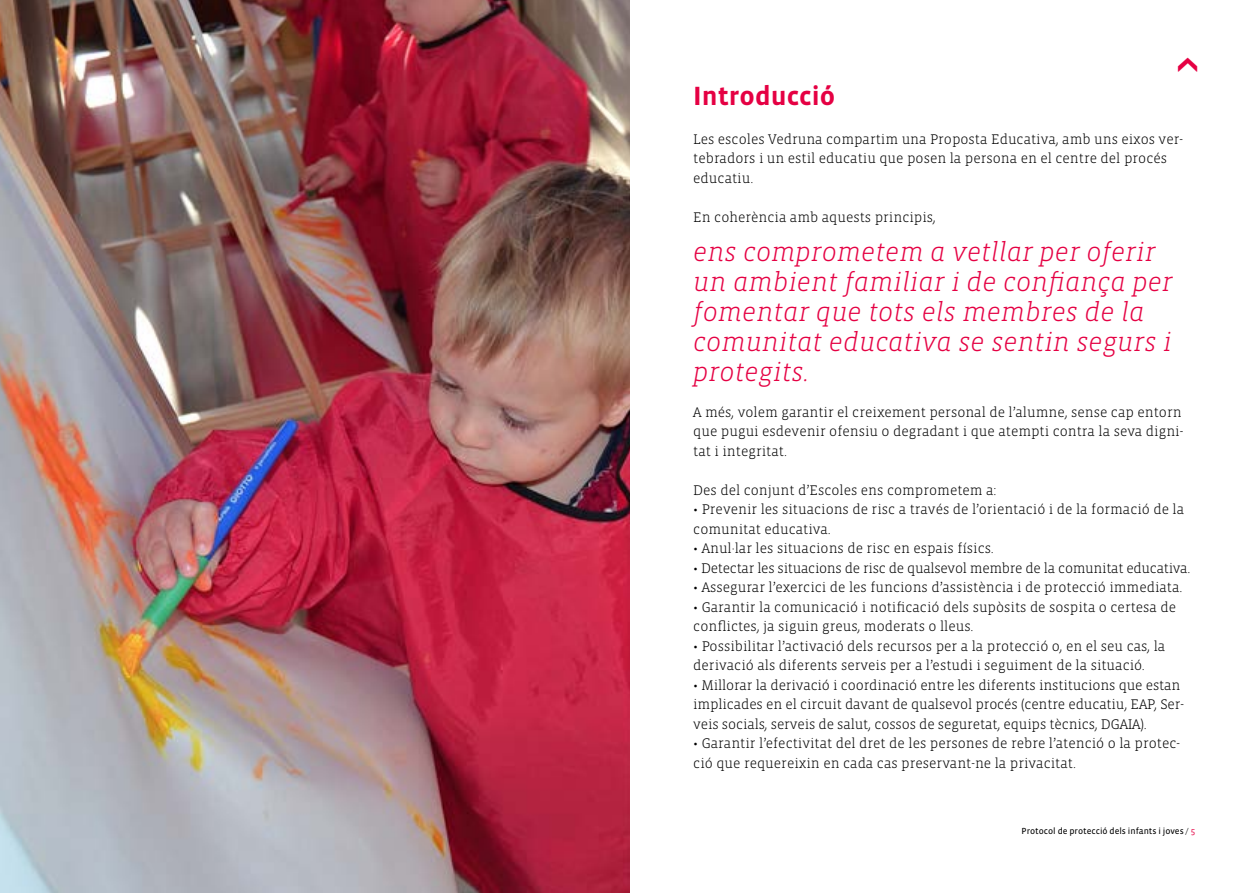
<style>
.page{position:relative;width:1259px;height:893px;background:#fff}
.page>*{position:absolute;margin:0;border:0;box-sizing:border-box;transform-origin:0 0}
.t1{font:700 42px "Vista Sans OT";color:#e50043}
.t2{font:italic 300 27px/30px "Vista Slab OT";color:#e50043}
.t3{font:700 27px "Vista Sans OT";color:#e50043}
.t4{font:300 14.25px/19.5px "Vista Slab OT";color:#000}
.t5{font:300 14.25px "Vista Slab OT";letter-spacing:-.02em;color:#000}
.t6{font:9px "Vista Sans OT";color:#000}
.s1{font-weight:300}
.s2{color:#e50043}
</style>
<div class="page">
<img style="left:0;top:0;width:629px;height:893px">
<h1 class="t1" style="left:1163px;top:74px;width:20px;rotate:-90deg">&gt;</h1>
<h2 class="t3" style="left:693px;top:82px;width:143px">Introducció</h2>
<p class="t4" style="left:693px;top:129px;width:491px">Les escoles Vedruna compartim una Proposta Educativa, amb uns eixos ver&shy;tebradors i un estil educatiu que posen la persona en el centre del procés educatiu.</p>
<p class="t4" style="left:693px;top:207px;width:244px">En coherència amb aquests principis,</p>
<h2 class="t2" style="left:693px;top:237px;width:481px">ens comprometem a vetllar per oferir un ambient familiar i de confiança per fomentar que tots els membres de la comunitat educativa se sentin segurs i protegits.</h2>
<p class="t4" style="left:693px;top:402px;width:491px;text-align:justify">A més, volem garantir el creixement personal de l’alumne, sense cap entorn que pugui esdevenir ofensiu o degradant i que atempti contra la seva digni&shy;tat i integritat.</p>
<p class="t4" style="left:693px;top:480px;width:305px">Des del conjunt d’Escoles ens comprometem a:</p>
<p class="t4" style="left:693px;top:500px;width:492px">• Prevenir les situacions de risc a través de l’orientació i de la formació de la comunitat educativa.</p>
<p class="t4" style="left:693px;top:539px;width:302px">• Anul·lar les situacions de risc en espais físics.</p>
<p class="t5" style="left:693px;top:560px;width:498px">• Detectar les situacions de risc de qualsevol membre de la comunitat educativa.</p>
<p class="t4" style="left:693px;top:578px;width:491px">• Assegurar l’exercici de les funcions d’assistència i de protecció immediata.</p>
<p class="t4" style="left:693px;top:597px;width:484px">• Garantir la comunicació i notificació dels supòsits de sospita o certesa de conflictes, ja siguin greus, moderats o lleus.</p>
<p class="t4" style="left:693px;top:636px;width:473px">• Possibilitar l’activació dels recursos per a la protecció o, en el seu cas, la derivació als diferents serveis per a l’estudi i seguiment de la situació.</p>
<p class="t4" style="left:693px;top:675px;width:492px">• Millorar la derivació i coordinació entre les diferents institucions que estan implicades en el circuit davant de qualsevol procés (centre educatiu, EAP, Ser&shy;veis socials, serveis de salut, cossos de seguretat, equips tècnics, DGAIA).</p>
<p class="t4" style="left:693px;top:734px;width:488px">• Garantir l’efectivitat del dret de les persones de rebre l’atenció o la protec&shy;ció que requereixin en cada cas preservant-ne la privacitat.</p>
<p class="t6" style="left:1021px;top:826px;width:175px">Protocol de protecció dels infants i joves <span class="s1">/</span> <span class="s2">5</span></p>
</div>
